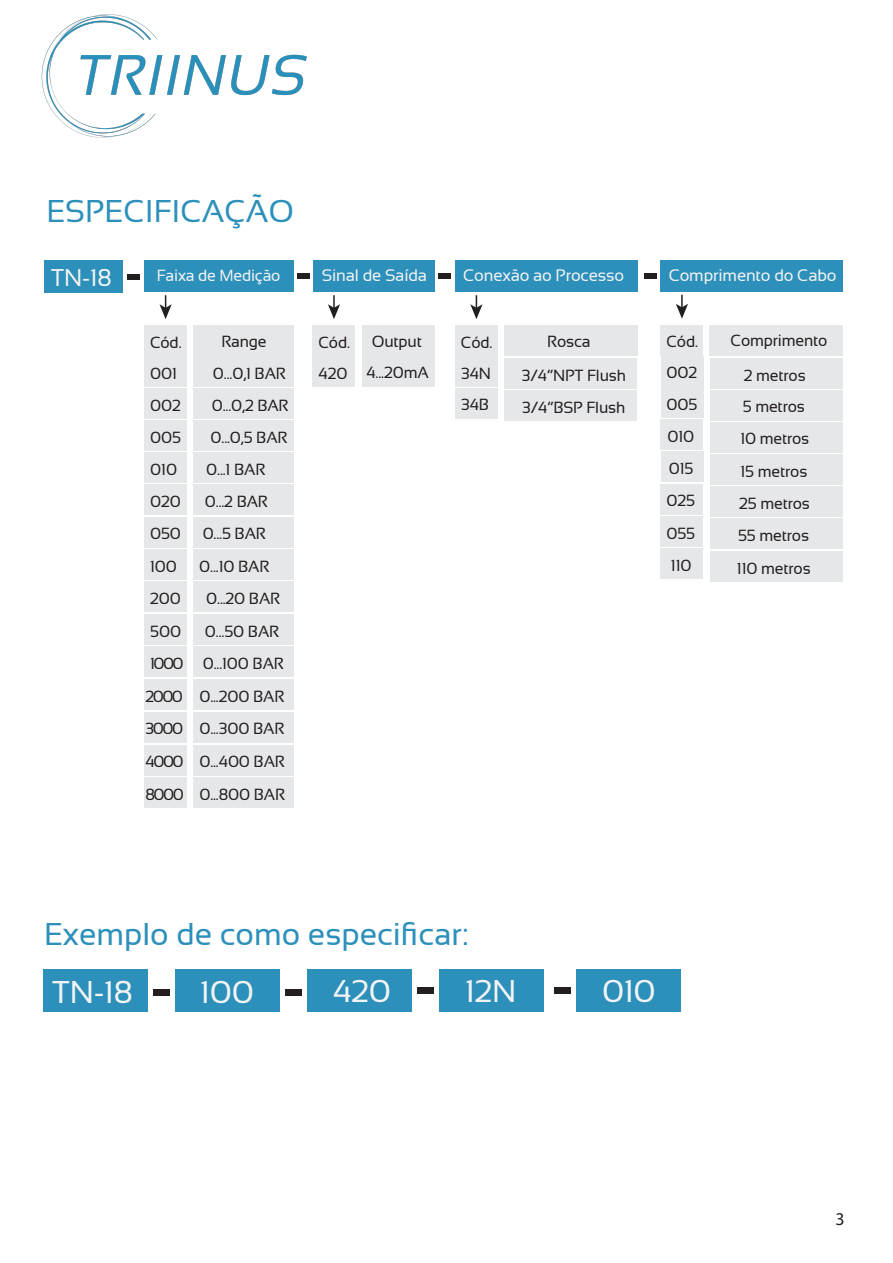
<style>
.page{position:relative;width:893px;height:1263px;background:#fff}
.page>*{position:absolute;margin:0;border:0;box-sizing:border-box;transform-origin:0 0}
.t1{font:31.5px "Sansation";color:#2c90bb}
.t2{font:31.5px "Sansation";letter-spacing:-.01em;color:#f2f3f4}
.t3{font:24.15px "Sansation";color:#f2f3f4}
.t4{font:18px "Myriad Pro";color:#231f20}
.t5{font:16.65px "Sansation";letter-spacing:-.01em;color:#f2f3f4}
.t6{font:16.2px "Sansation";letter-spacing:-.01em;color:#231f20}
.t7{font:16.2px "Sansation";letter-spacing:-.01em;color:#f2f3f4}
</style>
<div class="page">
<img style="left:41px;top:14px;width:266px;height:124px">
<div style="left:175px;top:969px;width:105px;height:42px;background:#2c90bb"></div>
<div style="left:144px;top:260px;width:150px;height:32px;background:#2c90bb"></div>
<div style="left:313px;top:260px;width:122px;height:32px;background:#2c90bb"></div>
<div style="left:455px;top:260px;width:182px;height:32px;background:#2c90bb"></div>
<div style="left:194px;top:549px;width:100px;height:31px;background:#e6e7e9"></div>
<div style="left:194px;top:517px;width:100px;height:30px;background:#e6e7e9"></div>
<div style="left:194px;top:484px;width:100px;height:31px;background:#e6e7e9"></div>
<div style="left:194px;top:452px;width:100px;height:31px;background:#e6e7e9"></div>
<div style="left:194px;top:420px;width:100px;height:30px;background:#e6e7e9"></div>
<div style="left:194px;top:388px;width:100px;height:30px;background:#e6e7e9"></div>
<div style="left:194px;top:357px;width:100px;height:30px;background:#e6e7e9"></div>
<div style="left:362px;top:357px;width:73px;height:30px;background:#e6e7e9"></div>
<div style="left:144px;top:549px;width:43px;height:31px;background:#e6e7e9"></div>
<div style="left:144px;top:517px;width:43px;height:30px;background:#e6e7e9"></div>
<div style="left:144px;top:484px;width:43px;height:31px;background:#e6e7e9"></div>
<div style="left:144px;top:452px;width:43px;height:31px;background:#e6e7e9"></div>
<div style="left:144px;top:420px;width:43px;height:30px;background:#e6e7e9"></div>
<div style="left:144px;top:388px;width:43px;height:30px;background:#e6e7e9"></div>
<div style="left:144px;top:357px;width:43px;height:30px;background:#e6e7e9"></div>
<div style="left:194px;top:326px;width:100px;height:30px;background:#e6e7e9"></div>
<div style="left:144px;top:326px;width:43px;height:30px;background:#e6e7e9"></div>
<div style="left:362px;top:326px;width:73px;height:30px;background:#e6e7e9"></div>
<div style="left:313px;top:326px;width:42px;height:30px;background:#e6e7e9"></div>
<div style="left:313px;top:357px;width:42px;height:30px;background:#e6e7e9"></div>
<div style="left:43px;top:969px;width:105px;height:42px;background:#2c90bb"></div>
<div style="left:307px;top:969px;width:105px;height:42px;background:#2c90bb"></div>
<div style="left:439px;top:969px;width:105px;height:42px;background:#2c90bb"></div>
<div style="left:439px;top:273px;width:12px;height:6px;background:#231f20"></div>
<div style="left:297px;top:273px;width:12px;height:6px;background:#231f20"></div>
<div style="left:44px;top:260px;width:79px;height:32px;background:#2c90bb"></div>
<div style="left:127px;top:275px;width:13px;height:5px;background:#231f20"></div>
<svg style="left:159px;top:295px;width:13px;height:24px"></svg>
<svg style="left:328px;top:295px;width:12px;height:24px"></svg>
<svg style="left:470px;top:295px;width:12px;height:24px"></svg>
<div style="left:661px;top:260px;width:182px;height:31px;background:#2c90bb"></div>
<div style="left:710px;top:551px;width:133px;height:30px;background:#e6e7e9"></div>
<div style="left:710px;top:519px;width:133px;height:30px;background:#e6e7e9"></div>
<div style="left:710px;top:486px;width:133px;height:30px;background:#e6e7e9"></div>
<div style="left:710px;top:454px;width:133px;height:30px;background:#e6e7e9"></div>
<div style="left:710px;top:422px;width:133px;height:30px;background:#e6e7e9"></div>
<div style="left:710px;top:390px;width:133px;height:30px;background:#e6e7e9"></div>
<div style="left:710px;top:358px;width:133px;height:31px;background:#e6e7e9"></div>
<div style="left:661px;top:549px;width:42px;height:30px;background:#e6e7e9"></div>
<div style="left:661px;top:516px;width:42px;height:30px;background:#e6e7e9"></div>
<div style="left:661px;top:484px;width:42px;height:30px;background:#e6e7e9"></div>
<div style="left:661px;top:452px;width:42px;height:30px;background:#e6e7e9"></div>
<div style="left:661px;top:420px;width:42px;height:30px;background:#e6e7e9"></div>
<div style="left:661px;top:388px;width:42px;height:30px;background:#e6e7e9"></div>
<div style="left:661px;top:356px;width:42px;height:30px;background:#e6e7e9"></div>
<div style="left:710px;top:325px;width:133px;height:30px;background:#e6e7e9"></div>
<div style="left:661px;top:325px;width:42px;height:30px;background:#e6e7e9"></div>
<div style="left:644px;top:273px;width:13px;height:5px;background:#231f20"></div>
<svg style="left:676px;top:295px;width:12px;height:24px"></svg>
<div style="left:153px;top:989px;width:17px;height:6px;background:#231f20"></div>
<div style="left:285px;top:989px;width:17px;height:6px;background:#231f20"></div>
<div style="left:417px;top:987px;width:17px;height:6px;background:#231f20"></div>
<div style="left:576px;top:969px;width:105px;height:42px;background:#2c90bb"></div>
<div style="left:554px;top:987px;width:17px;height:6px;background:#231f20"></div>
<div style="left:194px;top:582px;width:100px;height:30px;background:#e6e7e9"></div>
<div style="left:144px;top:582px;width:43px;height:30px;background:#e6e7e9"></div>
<div style="left:504px;top:390px;width:133px;height:31px;background:#e6e7e9"></div>
<div style="left:504px;top:359px;width:133px;height:30px;background:#e6e7e9"></div>
<div style="left:455px;top:388px;width:43px;height:30px;background:#e6e7e9"></div>
<div style="left:455px;top:356px;width:43px;height:31px;background:#e6e7e9"></div>
<div style="left:504px;top:325px;width:133px;height:31px;background:#e6e7e9"></div>
<div style="left:455px;top:325px;width:43px;height:31px;background:#e6e7e9"></div>
<div style="left:194px;top:679px;width:100px;height:30px;background:#e6e7e9"></div>
<div style="left:194px;top:647px;width:100px;height:30px;background:#e6e7e9"></div>
<div style="left:194px;top:614px;width:100px;height:30px;background:#e6e7e9"></div>
<div style="left:144px;top:679px;width:43px;height:30px;background:#e6e7e9"></div>
<div style="left:144px;top:647px;width:43px;height:30px;background:#e6e7e9"></div>
<div style="left:144px;top:614px;width:43px;height:30px;background:#e6e7e9"></div>
<div style="left:194px;top:745px;width:100px;height:30px;background:#e6e7e9"></div>
<div style="left:194px;top:713px;width:100px;height:30px;background:#e6e7e9"></div>
<div style="left:144px;top:745px;width:43px;height:30px;background:#e6e7e9"></div>
<div style="left:144px;top:713px;width:43px;height:30px;background:#e6e7e9"></div>
<div style="left:194px;top:778px;width:100px;height:30px;background:#e6e7e9"></div>
<div style="left:144px;top:778px;width:43px;height:30px;background:#e6e7e9"></div>
<h1 class="t1" style="left:46px;top:193px;width:249px">ESPECIFICAÇÃO</h1>
<h2 class="t3" style="left:51px;top:264px;width:62px">TN-18</h2>
<p class="t5" style="left:669px;top:266px;width:169px">Comprimento do Cabo</p>
<p class="t7" style="left:157px;top:266px;width:125px">Faixa de Medição</p>
<p class="t5" style="left:322px;top:266px;width:107px">Sinal de Saída</p>
<p class="t5" style="left:463px;top:266px;width:162px">Conexão ao Processo</p>
<p class="t6" style="left:150px;top:333px;width:33px">Cód.</p>
<p class="t6" style="left:221px;top:332px;width:47px">Range</p>
<p class="t6" style="left:318px;top:333px;width:33px">Cód.</p>
<p class="t6" style="left:372px;top:332px;width:52px">Output</p>
<p class="t6" style="left:318px;top:364px;width:31px">420</p>
<p class="t6" style="left:213px;top:364px;width:74px">0...0,1 BAR</p>
<p class="t6" style="left:366px;top:363px;width:64px">4...20mA</p>
<p class="t6" style="left:150px;top:364px;width:28px">001</p>
<p class="t6" style="left:150px;top:396px;width:32px">002</p>
<p class="t6" style="left:212px;top:396px;width:78px">0...0,2 BAR</p>
<p class="t6" style="left:150px;top:428px;width:33px">005</p>
<p class="t6" style="left:211px;top:428px;width:79px">0...0,5 BAR</p>
<p class="t6" style="left:150px;top:460px;width:28px">010</p>
<p class="t6" style="left:206px;top:460px;width:61px">0...1 BAR</p>
<p class="t6" style="left:150px;top:492px;width:32px">020</p>
<p class="t6" style="left:205px;top:492px;width:65px">0...2 BAR</p>
<p class="t6" style="left:150px;top:525px;width:33px">050</p>
<p class="t6" style="left:203px;top:525px;width:65px">0...5 BAR</p>
<p class="t6" style="left:150px;top:557px;width:28px">100</p>
<p class="t6" style="left:199px;top:557px;width:72px">0...10 BAR</p>
<p class="t6" style="left:150px;top:589px;width:32px">200</p>
<p class="t6" style="left:206px;top:589px;width:76px">0...20 BAR</p>
<p class="t6" style="left:150px;top:622px;width:33px">500</p>
<p class="t6" style="left:205px;top:622px;width:76px">0...50 BAR</p>
<p class="t6" style="left:150px;top:654px;width:35px">1000</p>
<p class="t6" style="left:203px;top:654px;width:83px">0...100 BAR</p>
<p class="t6" style="left:146px;top:687px;width:39px">2000</p>
<p class="t6" style="left:199px;top:687px;width:87px">0...200 BAR</p>
<p class="t6" style="left:146px;top:719px;width:140px">3000 0...300 BAR</p>
<p class="t6" style="left:146px;top:753px;width:141px">4000 0...400 BAR</p>
<p class="t6" style="left:146px;top:785px;width:141px">8000 0...800 BAR</p>
<p class="t6" style="left:461px;top:333px;width:33px">Cód.</p>
<p class="t6" style="left:547px;top:332px;width:45px">Rosca</p>
<p class="t6" style="left:461px;top:364px;width:32px">34N</p>
<p class="t6" style="left:461px;top:396px;width:30px">34B</p>
<p class="t6" style="left:522px;top:366px;width:106px">3/4”NPT Flush</p>
<p class="t6" style="left:522px;top:398px;width:105px">3/4”BSP Flush</p>
<p class="t6" style="left:666px;top:333px;width:33px">Cód.</p>
<p class="t6" style="left:730px;top:332px;width:98px">Comprimento</p>
<p class="t6" style="left:667px;top:364px;width:32px">002</p>
<p class="t6" style="left:744px;top:366px;width:63px">2 metros</p>
<p class="t6" style="left:667px;top:395px;width:33px">005</p>
<p class="t6" style="left:743px;top:398px;width:64px">5 metros</p>
<p class="t6" style="left:667px;top:427px;width:28px">010</p>
<p class="t6" style="left:740px;top:430px;width:71px">10 metros</p>
<p class="t6" style="left:669px;top:459px;width:26px">015</p>
<p class="t6" style="left:740px;top:462px;width:68px">15 metros</p>
<p class="t6" style="left:666px;top:492px;width:30px">025</p>
<p class="t6" style="left:739px;top:494px;width:72px">25 metros</p>
<p class="t6" style="left:666px;top:524px;width:30px">055</p>
<p class="t6" style="left:738px;top:526px;width:73px">55 metros</p>
<p class="t6" style="left:671px;top:556px;width:22px">110</p>
<p class="t6" style="left:737px;top:559px;width:75px">110 metros</p>
<h1 class="t1" style="left:44px;top:916px;width:426px">Exemplo de como especificar:</h1>
<h1 class="t2" style="left:52px;top:975px;width:82px">TN-18</h1>
<h1 class="t2" style="left:200px;top:975px;width:55px">100</h1>
<h1 class="t2" style="left:333px;top:974px;width:59px">420</h1>
<h1 class="t2" style="left:465px;top:974px;width:53px">12N</h1>
<h1 class="t2" style="left:602px;top:974px;width:55px">010</h1>
<p class="t4" style="left:836px;top:1207px;width:11px">3</p>
</div>
